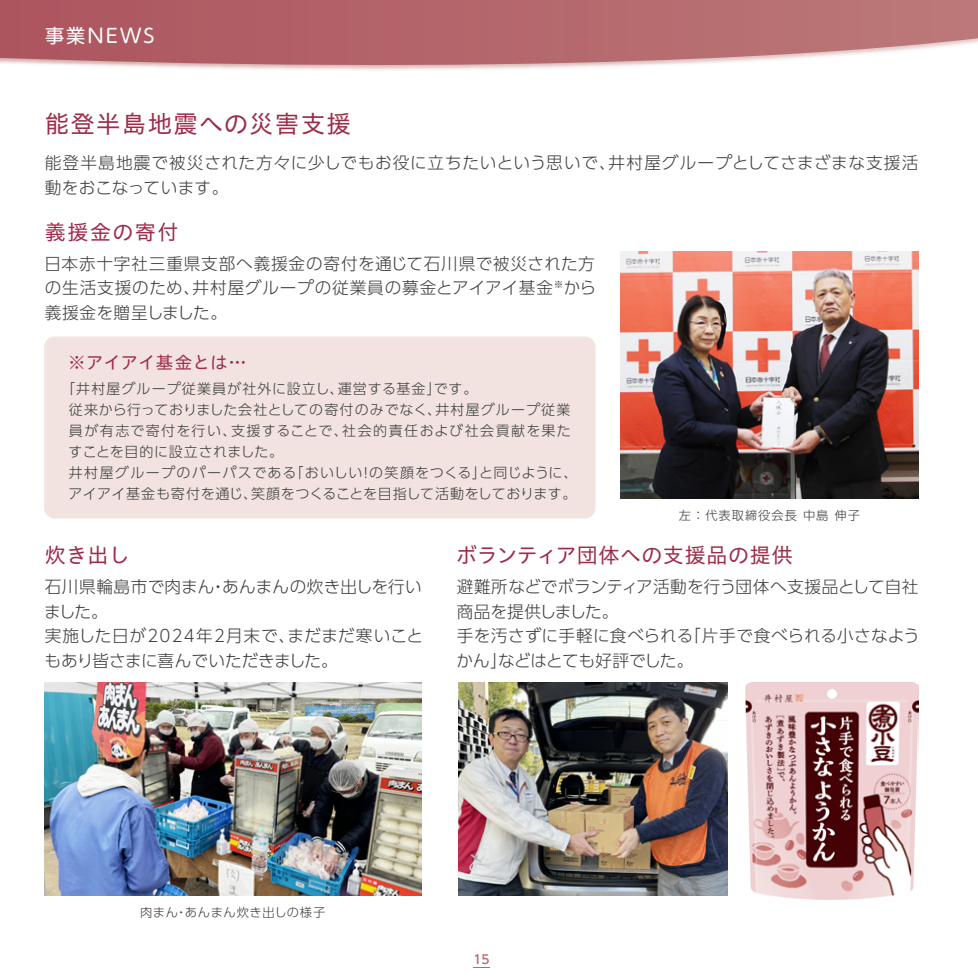
<style>
.page{position:relative;width:978px;height:978px;background:#fff}
.page>*{position:absolute;margin:0;border:0;box-sizing:border-box;transform-origin:0 0}
.t1{font:24.5px "Hiragino UD Sans Std W4";letter-spacing:.05em;color:#9d2c49}
.t2{font:21px "Hiragino UD Sans Std W4";letter-spacing:.025em;color:#9d2c49}
.t3{font:19.25px "UD Shin M Go Pro";letter-spacing:.1em;color:#fff}
.t4{font:17.5px "Hiragino UD Sans Std W4";letter-spacing:.01em;color:#9d2c49}
.t5{font:300 16.62px/24.5px "UD Shin Go Pro";letter-spacing:.02em;color:#3e3e3f}
.t6{font:300 14px/21px "UD Shin Go Pro";letter-spacing:.065em;color:#3e3e3f}
.t7{font:300 12.25px "UD Shin Go Pro";letter-spacing:.045em;color:#3e3e3f}
.t8{font:300 12.25px "UD Shin Go Pro";letter-spacing:.08em;color:#3e3e3f}
.t9{font:500 12.25px "UD Shin Go Pro";color:#b5676c}
</style>
<div class="page">
<svg style="left:0;top:0;width:977px;height:70px;background:#bd7a7f"></svg>
<img style="left:745px;top:682px;width:173px;height:218px">
<div style="left:44px;top:336px;width:551px;height:182px;background:#f2e3e1;border-radius:10px"></div>
<img style="left:620px;top:251px;width:298px;height:247px">
<img style="left:44px;top:682px;width:378px;height:213px">
<img style="left:458px;top:682px;width:269px;height:213px">
<p class="t3" style="left:45px;top:20px;width:111px">事業NEWS</p>
<h1 class="t1" style="left:45px;top:105px;width:308px">能登半島地震への災害支援</h1>
<p class="t5" style="left:45px;top:150px;width:875px">能登半島地震で被災された方々に少しでもお役に立ちたいという思いで、井村屋グループとしてさまざまな支援活動をおこなっています。</p>
<p class="t2" style="left:45px;top:216px;width:135px">義援金の寄付</p>
<p class="t5" style="left:44px;top:250px;width:553px;text-align:justify">日本赤十字社三重県支部へ義援金の寄付を通じて石川県で被災された方の生活支援のため、井村屋グループの従業員の募金とアイアイ基金<sup>※</sup>から義援金を贈呈しました。</p>
<p class="t4" style="left:68px;top:349px;width:179px">※アイアイ基金とは…</p>
<p class="t6" style="left:68px;top:377px;width:510px;text-indent:-7px">「井村屋グループ従業員が社外に設立し、運営する基金」です。<br>従来から行っておりました会社としての寄付のみでなく、井村屋グループ従業員が有志で寄付を行い、支援することで、社会的責任および社会貢献を果たすことを目的に設立されました。<br>井村屋グループのパーパスである「おいしい！の笑顔をつくる」と同じように、アイアイ基金も寄付を通じ、笑顔をつくることを目指して活動をしております。</p>
<p class="t8" style="left:678px;top:505px;width:183px">左：代表取締役会長 中島 伸子</p>
<p class="t2" style="left:45px;top:539px;width:87px">炊き出し</p>
<p class="t5" style="left:44px;top:573px;width:380px">石川県輪島市で肉まん・あんまんの炊き出しを行いました。<br>実施した日が2024年2月末で、まだまだ寒いこともあり皆さまに喜んでいただきました。</p>
<p class="t2" style="left:456px;top:539px;width:338px">ボランティア団体への支援品の提供</p>
<p class="t5" style="left:456px;top:573px;width:465px">避難所などでボランティア活動を行う団体へ支援品として自社商品を提供しました。<br>手を汚さずに手軽に食べられる「片手で食べられる小さなようかん」などはとても好評でした。</p>
<p class="t7" style="left:140px;top:901px;width:187px">肉まん・あんまん炊き出しの様子</p>
<p class="t9" style="left:473px;top:948px;width:18px">15</p>
</div>
